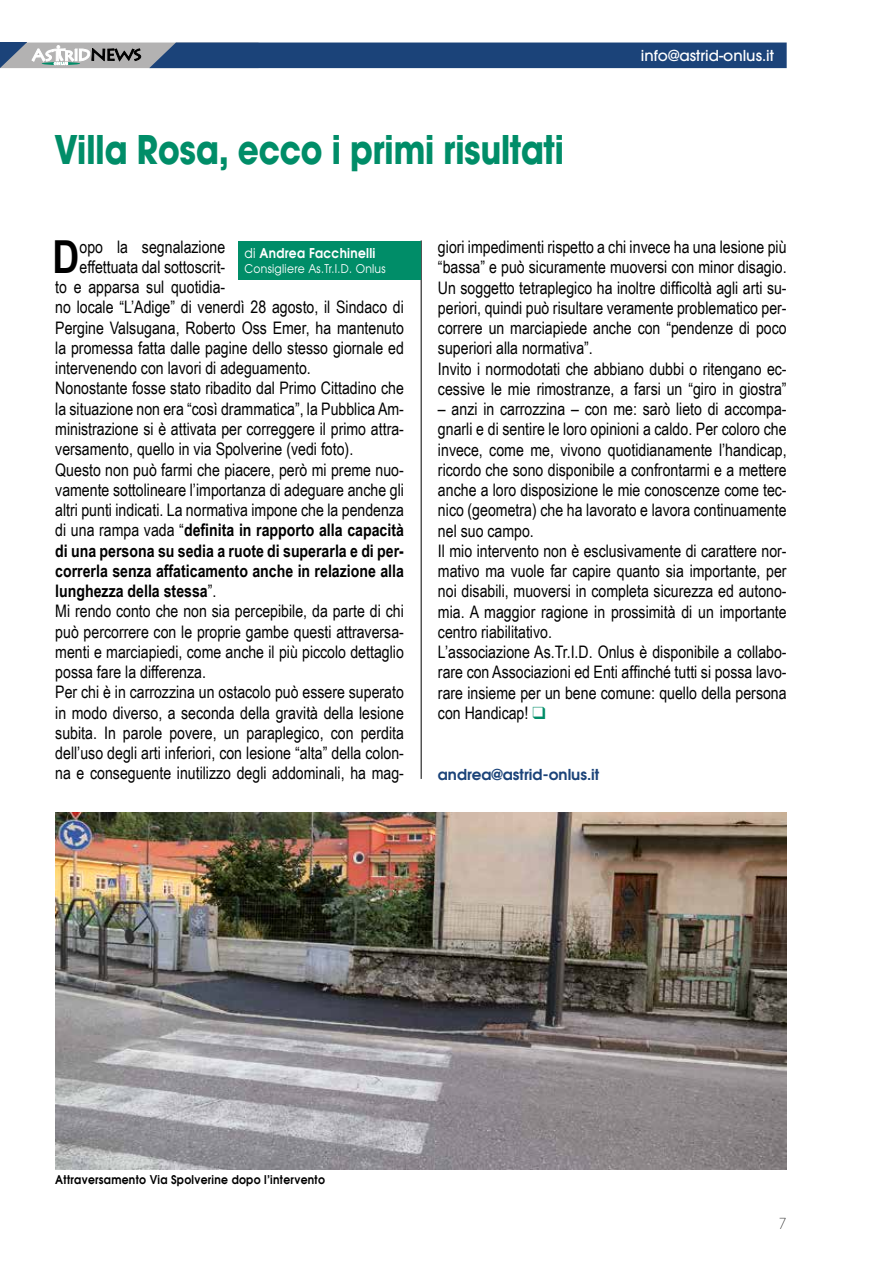
<style>
.page{position:relative;width:893px;height:1263px;background:#fff}
.page>*{position:absolute;margin:0;border:0;box-sizing:border-box;transform-origin:0 0}
.t1{font:700 45.6px "Arial Narrow";color:#000}
.t2{font:700 43.5px "Avant Garde Gothic Itc T";color:#008d68;scale:.84 1}
.t3{font:17.25px/20.2px "Arial Narrow";color:#000}
.t4{font:700 17.25px "Arial Narrow";color:#000}
.t5{font:600 15px "Avant Garde";color:#1b4379}
.t6{font:500 15px "Avant Garde";color:#fff}
.t7{font:200 15px "Avant Garde";color:#000}
.t8{font:600 13.5px "Avant Garde";letter-spacing:.025em;color:#fff;scale:.9 1}
.t9{font:600 12px "Avant Garde";letter-spacing:.025em;color:#000;scale:.9 1}
.t10{font:12px "Avant Garde";letter-spacing:.025em;color:#fff;scale:.9 1}
.s1{font-weight:400}
.s2{color:#008d68}
</style>
<div class="page">
<svg style="left:0;top:42px;width:787px;height:27px;background:#405f88"></svg>
<hr style="left:421px;top:240px;width:1px;height:539px;background:#000">
<div style="left:238px;top:241px;width:183px;height:39px;background:#008d68"></div>
<img style="left:55px;top:812px;width:732px;height:358px">
<h2 class="t2" style="left:55px;top:123px;width:607px">Villa Rosa, ecco i primi risultati</h2>
<p class="t6" style="left:641px;top:47px;width:135px">info@astrid-onlus.it</p>
<h1 class="t1" style="left:53px;top:222px;width:28px">D</h1>
<p class="t3" style="left:80px;top:236px;width:147px">opo la segnalazione</p>
<p class="t8" style="left:244px;top:245px;width:147px"><span class="s1">di</span> Andrea Facchinelli</p>
<p class="t10" style="left:244px;top:262px;width:158px">Consigliere As.Tr.I.D. Onlus</p>
<p class="t3" style="left:80px;top:256px;width:147px">effettuata dal sottoscrit-</p>
<p class="t3" style="left:55px;top:276px;width:172px">to e apparsa sul quotidia-</p>
<p class="t3" style="left:55px;top:297px;width:350px">no locale “L’Adige” di venerdì 28 agosto, il Sindaco di</p>
<p class="t3" style="left:55px;top:317px;width:350px">Pergine Valsugana, Roberto Oss Emer, ha mantenuto</p>
<p class="t3" style="left:55px;top:337px;width:350px">la promessa fatta dalle pagine dello stesso giornale ed</p>
<p class="t3" style="left:55px;top:357px;width:257px">intervenendo con lavori di adeguamento.</p>
<p class="t3" style="left:55px;top:378px;width:350px">Nonostante fosse stato ribadito dal Primo Cittadino che</p>
<p class="t3" style="left:55px;top:398px;width:350px">la situazione non era “così drammatica”, la Pubblica Am-</p>
<p class="t3" style="left:55px;top:418px;width:350px">ministrazione si è attivata per correggere il primo attra-</p>
<p class="t3" style="left:55px;top:438px;width:299px">versamento, quello in via Spolverine (vedi foto).</p>
<p class="t3" style="left:55px;top:459px;width:350px">Questo non può farmi che piacere, però mi preme nuo-</p>
<p class="t3" style="left:55px;top:479px;width:350px">vamente sottolineare l’importanza di adeguare anche gli</p>
<p class="t3" style="left:55px;top:499px;width:350px">altri punti indicati. La normativa impone che la pendenza</p>
<p class="t4" style="left:55px;top:517px;width:350px"><span class="s1">di una rampa vada “</span>definita in rapporto alla capacità</p>
<p class="t4" style="left:55px;top:537px;width:350px">di una persona su sedia a ruote di superarla e di per-</p>
<p class="t4" style="left:55px;top:558px;width:350px">correrla senza affaticamento anche in relazione alla</p>
<p class="t4" style="left:55px;top:578px;width:163px">lunghezza della stessa<span class="s1">”.</span></p>
<p class="t3" style="left:55px;top:600px;width:350px">Mi rendo conto che non sia percepibile, da parte di chi</p>
<p class="t3" style="left:55px;top:621px;width:350px">può percorrere con le proprie gambe questi attraversa-</p>
<p class="t3" style="left:55px;top:641px;width:350px">menti e marciapiedi, come anche il più piccolo dettaglio</p>
<p class="t3" style="left:55px;top:661px;width:152px">possa fare la differenza.</p>
<p class="t3" style="left:55px;top:681px;width:350px">Per chi è in carrozzina un ostacolo può essere superato</p>
<p class="t3" style="left:55px;top:702px;width:350px">in modo diverso, a seconda della gravità della lesione</p>
<p class="t3" style="left:55px;top:722px;width:350px">subita. In parole povere, un paraplegico, con perdita</p>
<p class="t3" style="left:55px;top:742px;width:350px">dell’uso degli arti inferiori, con lesione “alta” della colon-</p>
<p class="t3" style="left:55px;top:762px;width:350px">na e conseguente inutilizzo degli addominali, ha mag-</p>
<p class="t3" style="left:438px;top:236px;width:350px">giori impedimenti rispetto a chi invece ha una lesione più “bassa” e può sicuramente muoversi con minor disagio.<br>Un soggetto tetraplegico ha inoltre difficoltà agli arti su&shy;periori, quindi può risultare veramente problematico per&shy;correre un marciapiede anche con “pendenze di poco superiori alla normativa”.<br>Invito i normodotati che abbiano dubbi o ritengano ec&shy;cessive le mie rimostranze, a farsi un “giro in giostra”</p>
<p class="t3" style="left:438px;top:398px;width:350px">– anzi in carrozzina – con me: sarò lieto di accompa&shy;gnarli e di sentire le loro opinioni a caldo. Per coloro che invece, come me, vivono quotidianamente l’handicap, ricordo che sono disponibile a confrontarmi e a mettere anche a loro disposizione le mie conoscenze come tec&shy;nico (geometra) che ha lavorato e lavora continuamente nel suo campo.<br>Il mio intervento non è esclusivamente di carattere nor&shy;mativo ma vuole far capire quanto sia importante, per noi disabili, muoversi in completa sicurezza ed autono&shy;mia. A maggior ragione in prossimità di un importante centro riabilitativo.<br>L’associazione As.Tr.I.D. Onlus è disponibile a collabo&shy;rare con Associazioni ed Enti affinché tutti si possa lavo&shy;rare insieme per un bene comune: quello della persona con Handicap! <span class="s2">❑</span></p>
<p class="t5" style="left:438px;top:764px;width:163px">andrea@astrid-onlus.it</p>
<p class="t9" style="left:55px;top:1172px;width:301px">Attraversamento Via Spolverine dopo l’intervento</p>
<p class="t7" style="left:778px;top:1215px;width:10px">7</p>
</div>
